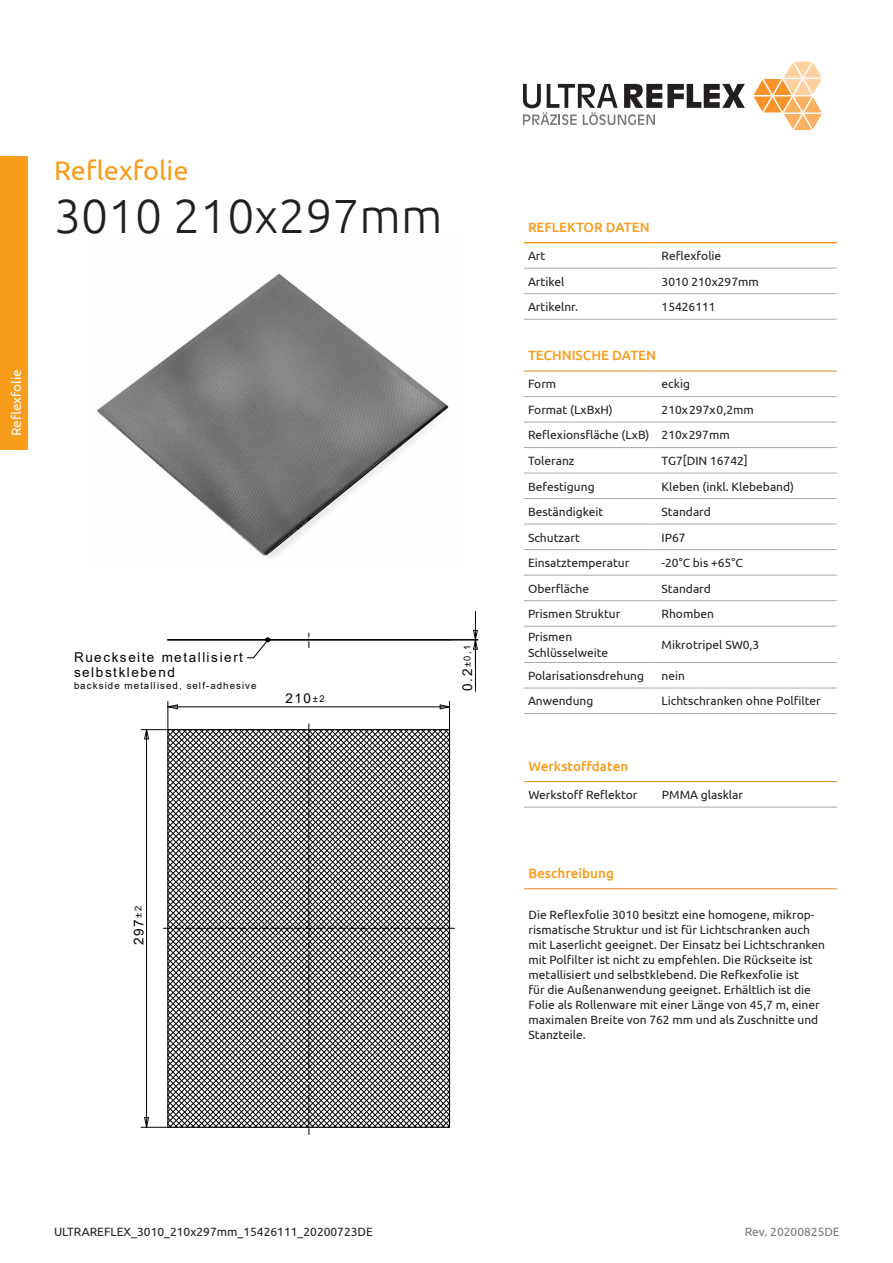
<style>
.page{position:relative;width:893px;height:1263px;background:#fff}
.page>*{position:absolute;margin:0;border:0;box-sizing:border-box;transform-origin:0 0}
.t1{font:300 48px "Ubuntu";color:#231f20}
.t2{font:27px "Ubuntu";color:#f89c1c}
.t3{font:500 13.5px "Ubuntu";color:#f89c1c}
.t4{font:13.5px/15px "Arial";letter-spacing:.105em;color:#000}
.t5{font:13.5px "Ubuntu";color:#fff}
.Inhaltsverzeichnis_L{font:12px/15px "Ubuntu";color:#231f20}
.t6{font:12px "Ubuntu";color:#76787b}
.t7{font:9.75px "Arial";letter-spacing:.1em;color:#000}
.t8{font:9.3px "Arial";color:#000}
.s1{font-size:9.3px}
.s2{font-size:13.5px}
</style>
<div class="page">
<img style="left:97px;top:273px;width:352px;height:285px">
<svg style="left:754px;top:62px;width:68px;height:68px"></svg>
<svg style="left:523px;top:84px;width:222px;height:41px"></svg>
<div style="left:0;top:157px;width:28px;height:293px;background:#f89c1c"></div>
<hr style="left:524px;top:396px;width:132px;height:1px;background:#a8a9ad">
<hr style="left:656px;top:396px;width:181px;height:1px;background:#a8a9ad">
<hr style="left:524px;top:422px;width:132px;height:1px;background:#a8a9ad">
<hr style="left:656px;top:422px;width:181px;height:1px;background:#a8a9ad">
<hr style="left:524px;top:447px;width:132px;height:1px;background:#a8a9ad">
<hr style="left:656px;top:447px;width:181px;height:1px;background:#a8a9ad">
<hr style="left:524px;top:473px;width:132px;height:1px;background:#a8a9ad">
<hr style="left:656px;top:473px;width:181px;height:1px;background:#a8a9ad">
<hr style="left:524px;top:498px;width:132px;height:1px;background:#a8a9ad">
<hr style="left:656px;top:498px;width:181px;height:1px;background:#a8a9ad">
<hr style="left:524px;top:524px;width:132px;height:1px;background:#a8a9ad">
<hr style="left:656px;top:524px;width:181px;height:1px;background:#a8a9ad">
<hr style="left:524px;top:549px;width:132px;height:1px;background:#a8a9ad">
<hr style="left:656px;top:549px;width:181px;height:1px;background:#a8a9ad">
<hr style="left:524px;top:575px;width:132px;height:1px;background:#a8a9ad">
<hr style="left:656px;top:575px;width:181px;height:1px;background:#a8a9ad">
<hr style="left:524px;top:600px;width:132px;height:1px;background:#a8a9ad">
<hr style="left:656px;top:600px;width:181px;height:1px;background:#a8a9ad">
<hr style="left:524px;top:626px;width:132px;height:1px;background:#a8a9ad">
<hr style="left:656px;top:626px;width:181px;height:1px;background:#a8a9ad">
<hr style="left:524px;top:662px;width:132px;height:1px;background:#a8a9ad">
<hr style="left:656px;top:662px;width:181px;height:1px;background:#a8a9ad">
<hr style="left:524px;top:688px;width:132px;height:1px;background:#a8a9ad">
<hr style="left:656px;top:688px;width:181px;height:1px;background:#a8a9ad">
<hr style="left:524px;top:713px;width:132px;height:1px;background:#a8a9ad">
<hr style="left:656px;top:713px;width:181px;height:1px;background:#a8a9ad">
<hr style="left:524px;top:371px;width:132px;height:1px;background:#df8624">
<hr style="left:656px;top:371px;width:181px;height:1px;background:#df8624">
<hr style="left:524px;top:807px;width:132px;height:1px;background:#a8a9ad">
<hr style="left:656px;top:807px;width:181px;height:1px;background:#a8a9ad">
<hr style="left:524px;top:781px;width:132px;height:1px;background:#df8624">
<hr style="left:656px;top:781px;width:181px;height:1px;background:#df8624">
<hr style="left:524px;top:242px;width:132px;height:1px;background:#f89c1c">
<hr style="left:656px;top:242px;width:181px;height:1px;background:#f89c1c">
<hr style="left:524px;top:268px;width:132px;height:1px;background:#a8a9ad">
<hr style="left:656px;top:268px;width:181px;height:1px;background:#a8a9ad">
<hr style="left:524px;top:293px;width:132px;height:1px;background:#a8a9ad">
<hr style="left:656px;top:293px;width:181px;height:1px;background:#a8a9ad">
<hr style="left:524px;top:319px;width:132px;height:1px;background:#a8a9ad">
<hr style="left:656px;top:319px;width:181px;height:1px;background:#a8a9ad">
<hr style="left:524px;top:888px;width:313px;height:1px;background:#df8624">
<svg style="left:140px;top:611px;width:338px;height:523px"></svg>
<hr style="left:74px;top:680px;width:183px;height:1px;background:#fff">
<p class="t2" style="left:54px;top:154px;width:136px">Reflexfolie</p>
<p class="t1" style="left:54px;top:187px;width:390px">3010 210x297mm</p>
<p class="t5" style="left:8px;top:436px;width:69px;rotate:-90deg">Reflexfolie</p>
<p class="t4" style="left:74px;top:649px;width:170px">Rueckseite metallisiert selbstklebend</p>
<p class="t7" style="left:74px;top:679px;width:184px">backside metallised, self-adhesive</p>
<p class="t4" style="left:286px;top:690px;width:40px">210<span class="s1">±2</span></p>
<p class="t4" style="left:131px;top:945px;width:41px;rotate:-90deg">297<span class="s1">±2</span></p>
<p class="t8" style="left:461px;top:691px;width:48px;rotate:-90deg"><span class="s2">0.2</span>±0,1</p>
<p class="t3" style="left:528px;top:219px;width:123px">REFLEKTOR DATEN</p>
<p class="Inhaltsverzeichnis_L" style="left:528px;top:248px;width:19px">Art</p>
<p class="Inhaltsverzeichnis_L" style="left:662px;top:248px;width:61px">Reflexfolie</p>
<p class="Inhaltsverzeichnis_L" style="left:528px;top:273px;width:38px">Artikel</p>
<p class="Inhaltsverzeichnis_L" style="left:662px;top:273px;width:99px">3010 210x297mm</p>
<p class="Inhaltsverzeichnis_L" style="left:528px;top:299px;width:52px">Artikelnr.</p>
<p class="Inhaltsverzeichnis_L" style="left:662px;top:299px;width:56px">15426111</p>
<p class="t3" style="left:528px;top:347px;width:130px">TECHNISCHE DATEN</p>
<p class="Inhaltsverzeichnis_L" style="left:528px;top:376px;width:30px">Form</p>
<p class="Inhaltsverzeichnis_L" style="left:662px;top:376px;width:30px">eckig</p>
<p class="Inhaltsverzeichnis_L" style="left:528px;top:402px;width:86px">Format (LxBxH)</p>
<p class="Inhaltsverzeichnis_L" style="left:662px;top:402px;width:94px">210x297x0,2mm</p>
<p class="Inhaltsverzeichnis_L" style="left:528px;top:427px;width:123px">Reflexionsfläche (LxB)</p>
<p class="Inhaltsverzeichnis_L" style="left:662px;top:427px;width:70px">210x297mm</p>
<p class="Inhaltsverzeichnis_L" style="left:528px;top:453px;width:48px">Toleranz</p>
<p class="Inhaltsverzeichnis_L" style="left:662px;top:453px;width:88px">TG7[DIN 16742]</p>
<p class="Inhaltsverzeichnis_L" style="left:528px;top:478px;width:68px">Befestigung</p>
<p class="Inhaltsverzeichnis_L" style="left:662px;top:478px;width:134px">Kleben (inkl. Klebeband)</p>
<p class="Inhaltsverzeichnis_L" style="left:528px;top:504px;width:77px">Beständigkeit</p>
<p class="Inhaltsverzeichnis_L" style="left:662px;top:504px;width:51px">Standard</p>
<p class="Inhaltsverzeichnis_L" style="left:528px;top:529px;width:53px">Schutzart</p>
<p class="Inhaltsverzeichnis_L" style="left:662px;top:529px;width:26px">IP67</p>
<p class="Inhaltsverzeichnis_L" style="left:528px;top:555px;width:103px">Einsatztemperatur</p>
<p class="Inhaltsverzeichnis_L" style="left:662px;top:555px;width:83px">-20°C bis +65°C</p>
<p class="Inhaltsverzeichnis_L" style="left:528px;top:580px;width:63px">Oberfläche</p>
<p class="Inhaltsverzeichnis_L" style="left:662px;top:580px;width:51px">Standard</p>
<p class="Inhaltsverzeichnis_L" style="left:528px;top:606px;width:94px">Prismen Struktur</p>
<p class="Inhaltsverzeichnis_L" style="left:662px;top:606px;width:54px">Rhomben</p>
<p class="Inhaltsverzeichnis_L" style="left:528px;top:629px;width:82px">Prismen<br>Schlüsselweite</p>
<p class="Inhaltsverzeichnis_L" style="left:662px;top:637px;width:99px">Mikrotripel SW0,3</p>
<p class="Inhaltsverzeichnis_L" style="left:528px;top:668px;width:118px">Polarisationsdrehung</p>
<p class="Inhaltsverzeichnis_L" style="left:662px;top:668px;width:25px">nein</p>
<p class="Inhaltsverzeichnis_L" style="left:528px;top:693px;width:67px">Anwendung</p>
<p class="Inhaltsverzeichnis_L" style="left:662px;top:693px;width:161px">Lichtschranken ohne Polfilter</p>
<p class="t3" style="left:528px;top:757px;width:101px">Werkstoffdaten</p>
<p class="Inhaltsverzeichnis_L" style="left:528px;top:787px;width:111px">Werkstoff Reflektor</p>
<p class="Inhaltsverzeichnis_L" style="left:662px;top:787px;width:83px">PMMA glasklar</p>
<p class="t3" style="left:528px;top:865px;width:87px">Beschreibung</p>
<p class="Inhaltsverzeichnis_L" style="left:529px;top:907px;width:298px">Die Reflexfolie 3010 besitzt eine homogene, mikrop&shy;rismatische Struktur und ist für Lichtschranken auch mit Laserlicht geeignet. Der Einsatz bei Lichtschranken mit Polfilter ist nicht zu empfehlen. Die Rückseite ist metallisiert und selbstklebend. Die Refkexfolie ist<br>für die Außenanwendung geeignet. Erhältlich ist die Folie als Rollenware mit einer Länge von 45,7 m, einer maximalen Breite von 762 mm und als Zuschnitte und Stanzteile.</p>
<p class="Inhaltsverzeichnis_L" style="left:54px;top:1224px;width:321px">ULTRAREFLEX_3010_210x297mm_15426111_20200723DE</p>
<p class="t6" style="left:745px;top:1224px;width:97px">Rev. 20200825DE</p>
</div>
